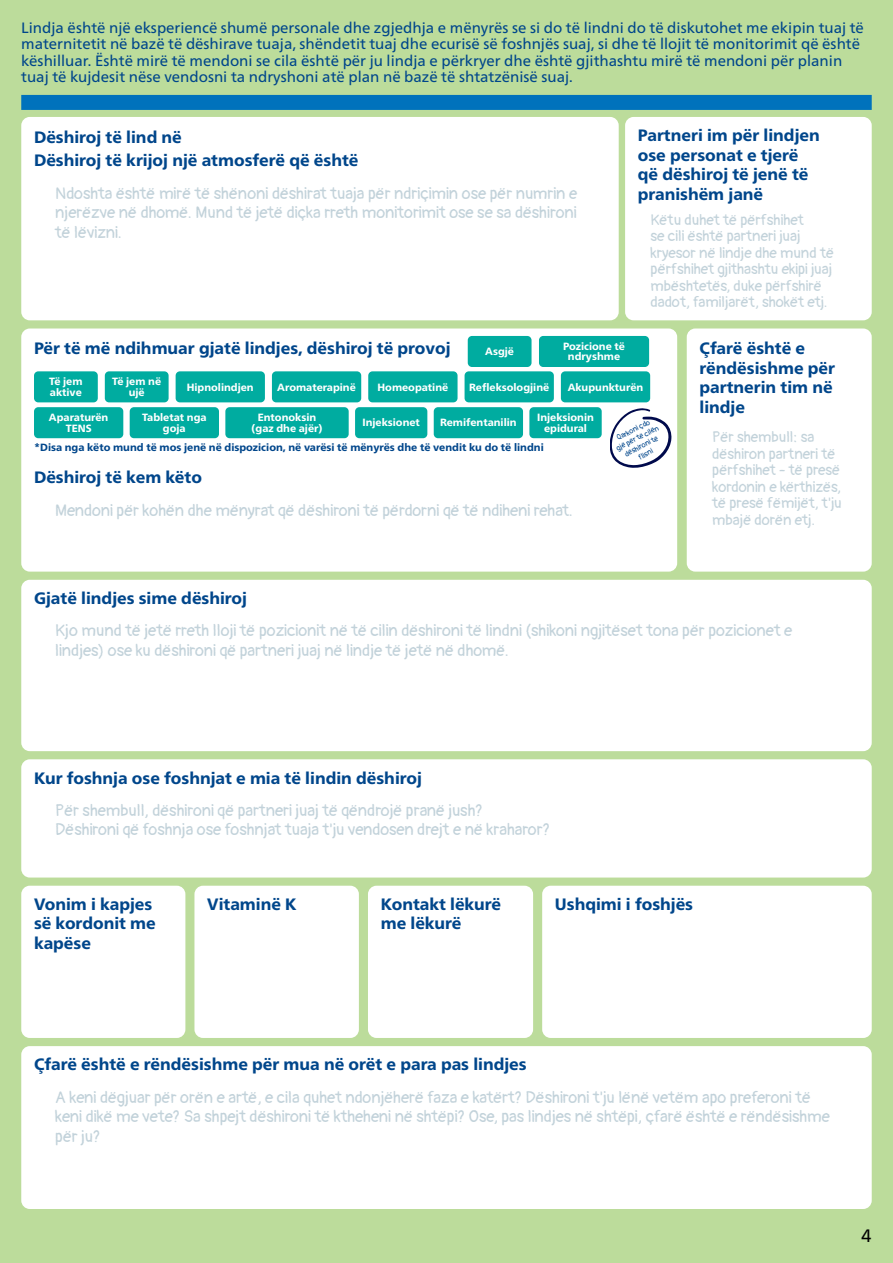
<style>
.page{position:relative;width:893px;height:1263px;background:#bcdc9b}
.page>*{position:absolute;margin:0;border:0;box-sizing:border-box;transform-origin:0 0}
.t1{font:18px "Frutiger Neue LTW1 G";color:#000}
.t2{font:16.5px/19.5px "Pangolin";color:#c2d2da}
.t3{font:800 16.5px/19.5px "Frutiger Neue LTW1 G";color:#00468b}
.t4{font:15px/16.5px "Frutiger Neue LTW1 G";color:#00468b}
.t5{font:15px/16.5px "Pangolin";color:#c2d2da}
.t6{font:800 10.5px/10.5px "Frutiger Neue LTW1 G";color:#fff;text-align:center}
.t7{font:800 10.5px "Frutiger Neue LTW1 G";color:#00468b}
.t8{font:7.5px/9px "Pangolin";color:#00468b;text-align:center}
</style>
<div class="page">
<div style="left:21px;top:95px;width:851px;height:15px;background:#0072bc"></div>
<div style="left:625px;top:117px;width:247px;height:203px;background:#fff;border-radius:9px"></div>
<div style="left:687px;top:328px;width:185px;height:244px;background:#fff;border-radius:9px"></div>
<div style="left:21px;top:328px;width:656px;height:244px;background:#fff;border-radius:9px"></div>
<div style="left:21px;top:580px;width:851px;height:171px;background:#fff;border-radius:9px"></div>
<div style="left:21px;top:759px;width:851px;height:118px;background:#fff;border-radius:9px"></div>
<div style="left:21px;top:886px;width:164px;height:152px;background:#fff;border-radius:9px"></div>
<div style="left:194px;top:886px;width:165px;height:152px;background:#fff;border-radius:9px"></div>
<div style="left:368px;top:886px;width:165px;height:152px;background:#fff;border-radius:9px"></div>
<div style="left:542px;top:886px;width:330px;height:152px;background:#fff;border-radius:9px"></div>
<div style="left:21px;top:1046px;width:851px;height:163px;background:#fff;border-radius:9px"></div>
<div style="left:21px;top:117px;width:598px;height:203px;background:#fff;border-radius:9px"></div>
<div style="left:468px;top:336px;width:63px;height:31px;background:#00aca0;border-radius:4px"></div>
<div style="left:539px;top:336px;width:110px;height:31px;background:#00aca0;border-radius:4px"></div>
<div style="left:34px;top:371px;width:64px;height:31px;background:#00aca0;border-radius:4px"></div>
<div style="left:105px;top:371px;width:64px;height:31px;background:#00aca0;border-radius:4px"></div>
<div style="left:176px;top:371px;width:89px;height:31px;background:#00aca0;border-radius:4px"></div>
<div style="left:272px;top:371px;width:89px;height:31px;background:#00aca0;border-radius:4px"></div>
<div style="left:368px;top:371px;width:90px;height:31px;background:#00aca0;border-radius:4px"></div>
<div style="left:465px;top:371px;width:89px;height:31px;background:#00aca0;border-radius:4px"></div>
<div style="left:561px;top:371px;width:89px;height:31px;background:#00aca0;border-radius:4px"></div>
<div style="left:34px;top:407px;width:89px;height:31px;background:#00aca0;border-radius:4px"></div>
<div style="left:130px;top:407px;width:89px;height:31px;background:#00aca0;border-radius:4px"></div>
<div style="left:355px;top:407px;width:72px;height:31px;background:#00aca0;border-radius:4px"></div>
<div style="left:434px;top:407px;width:89px;height:31px;background:#00aca0;border-radius:4px"></div>
<div style="left:529px;top:407px;width:73px;height:31px;background:#00aca0;border-radius:4px"></div>
<div style="left:225px;top:407px;width:124px;height:31px;background:#00aca0;border-radius:4px"></div>
<svg style="left:610px;top:408px;width:62px;height:60px"></svg>
<p class="t4" style="left:21px;top:19px;width:844px">Lindja është një eksperiencë shumë personale dhe zgjedhja e mënyrës se si do të lindni do të diskutohet me ekipin tuaj të maternitetit në bazë të dëshirave tuaja, shëndetit tuaj dhe ecurisë së foshnjës suaj, si dhe të llojit të monitorimit që është këshilluar. Është mirë të mendoni se cila është për ju lindja e përkryer dhe është gjithashtu mirë të mendoni për planin tuaj të kujdesit nëse vendosni ta ndryshoni atë plan në bazë të shtatzënisë suaj.</p>
<p class="t3" style="left:638px;top:126px;width:183px">Partneri im për lindjen ose personat e tjerë që dëshiroj të jenë të pranishëm janë</p>
<p class="t5" style="left:651px;top:209px;width:185px">Këtu duhet të përfshihet<br>se cili është partneri juaj kryesor në lindje dhe mund të përfshihet gjithashtu ekipi juaj mbështetës, duke përfshirë dadot, familjarët, shokët etj.</p>
<p class="t3" style="left:699px;top:339px;width:137px">Çfarë është e rëndësishme për partnerin tim në lindje</p>
<p class="t5" style="left:712px;top:426px;width:131px">Për shembull: sa dëshiron partneri të përfshihet - të presë kordonin e kërthizës, të presë fëmijët, t'ju mbajë dorën etj.</p>
<p class="t3" style="left:34px;top:125px;width:326px;line-height:23.7px">Dëshiroj të lind në<br>Dëshiroj të krijoj një atmosferë që është</p>
<p class="t2" style="left:55px;top:181px;width:524px;text-align:justify">Ndoshta është mirë të shënoni dëshirat tuaja për ndriçimin ose për numrin e njerëzve në dhomë. Mund të jetë diçka rreth monitorimit ose se sa dëshironi të lëvizni.</p>
<p class="t3" style="left:34px;top:339px;width:418px">Për të më ndihmuar gjatë lindjes, dëshiroj të provoj</p>
<p class="t6" style="left:485px;top:346px;width:30px">Asgjë</p>
<p class="t6" style="left:563px;top:341px;width:63px">Pozicione të ndryshme</p>
<p class="t6" style="left:49px;top:376px;width:35px;text-align:left">Të jem aktive</p>
<p class="t6" style="left:112px;top:376px;width:50px">Të jem në ujë</p>
<p class="t6" style="left:187px;top:382px;width:69px">Hipnolindjen</p>
<p class="t6" style="left:277px;top:382px;width:80px">Aromaterapinë</p>
<p class="t6" style="left:377px;top:382px;width:72px">Homeopatinë</p>
<p class="t6" style="left:469px;top:382px;width:82px">Refleksologjinë</p>
<p class="t6" style="left:568px;top:382px;width:77px">Akupunkturën</p>
<p class="t6" style="left:49px;top:412px;width:61px">Aparaturën<br>TENS</p>
<p class="t6" style="left:142px;top:412px;width:66px">Tabletat nga goja</p>
<p class="t6" style="left:362px;top:417px;width:59px">Injeksionet</p>
<p class="t6" style="left:440px;top:417px;width:78px">Remifentanilin</p>
<p class="t6" style="left:537px;top:412px;width:58px">Injeksionin epidural</p>
<p class="t6" style="left:252px;top:412px;width:72px">Entonoksin (gaz dhe ajër)</p>
<p class="t8" style="left:610px;top:435px;width:48px;rotate:-27deg">Qarkoni çdo gjë për të cilën dëshironi të<br>fl isni</p>
<p class="t7" style="left:34px;top:441px;width:511px">*Disa nga këto mund të mos jenë në dispozicion, në varësi të mënyrës dhe të vendit ku do të lindni</p>
<p class="t3" style="left:34px;top:468px;width:170px">Dëshiroj të kem këto</p>
<p class="t2" style="left:55px;top:498px;width:519px">Mendoni për kohën dhe mënyrat që dëshironi të përdorni që të ndiheni rehat.</p>
<p class="t3" style="left:34px;top:588px;width:215px">Gjatë lindjes sime dëshiroj</p>
<p class="t2" style="left:55px;top:618px;width:739px">Kjo mund të jetë rreth lloji të pozicionit në të cilin dëshironi të lindni (shikoni ngjitëset tona për pozicionet e lindjes) ose ku dëshironi që partneri juaj në lindje të jetë në dhomë.</p>
<p class="t3" style="left:34px;top:768px;width:389px">Kur foshnja ose foshnjat e mia të lindin dëshiroj</p>
<p class="t2" style="left:55px;top:798px;width:496px">Për shembull, dëshironi që partneri juaj të qëndrojë pranë jush?<br>Dëshironi që foshnja ose foshnjat tuaja t'ju vendosen drejt e në kraharor?</p>
<p class="t3" style="left:34px;top:894px;width:123px">Vonim i kapjes së kordonit me kapëse</p>
<p class="t3" style="left:207px;top:894px;width:91px">Vitaminë K</p>
<p class="t3" style="left:381px;top:894px;width:122px">Kontakt lëkurë me lëkurë</p>
<p class="t3" style="left:555px;top:894px;width:140px">Ushqimi i foshjës</p>
<p class="t3" style="left:34px;top:1055px;width:494px">Çfarë është e rëndësishme për mua në orët e para pas lindjes</p>
<p class="t2" style="left:55px;top:1084px;width:776px">A keni dëgjuar për orën e artë, e cila quhet ndonjëherë faza e katërt? Dëshironi t'ju lënë vetëm apo preferoni të keni dikë me vete? Sa shpejt dëshironi të ktheheni në shtëpi? Ose, pas lindjes në shtëpi, çfarë është e rëndësishme për ju?</p>
<p class="t1" style="left:861px;top:1225px;width:12px">4</p>
</div>
